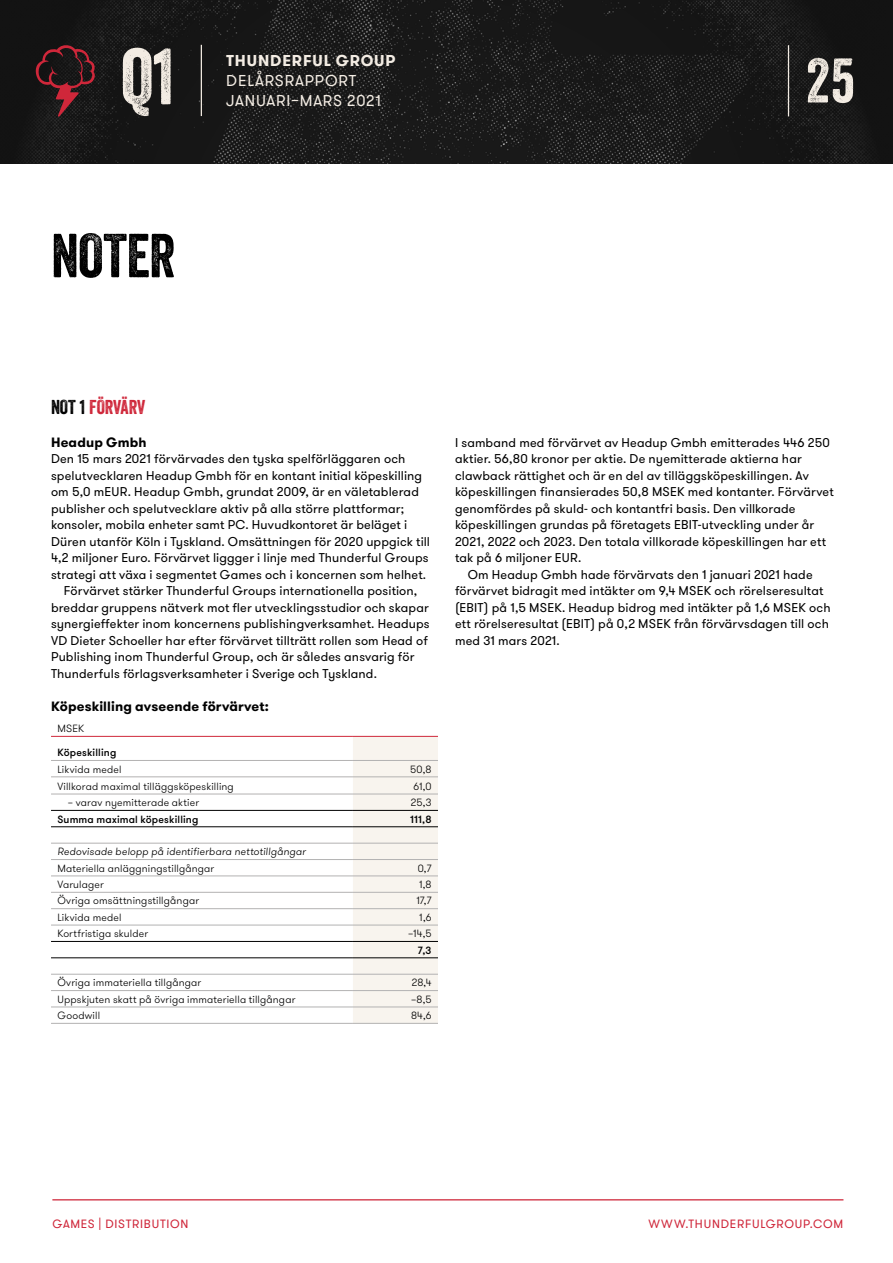
<style>
.page{position:relative;width:893px;height:1263px;background:#fff}
.page>*{position:absolute;margin:0;border:0;box-sizing:border-box;transform-origin:0 0}
.t1{font:76.95px "Veneer";color:#f3ece3}
.t2{font:60.6px "Veneer";color:#f3ece3}
.t3{font:60px "Veneer";letter-spacing:-.01em;color:#000}
.t4{font:19.5px "Veneer";letter-spacing:-.005em;color:#cf273a}
.t5{font:15.75px "GT Walsheim";letter-spacing:.05em;color:#f3ece3}
.t6{font:700 15.75px "GT Walsheim";letter-spacing:.055em;color:#f3ece3}
.t7{font:700 13.5px "GT Walsheim";letter-spacing:.01em;color:#000}
.t8{font:12.75px "GT Walsheim";letter-spacing:.01em;color:#000}
.t9{font:12px "GT Walsheim";letter-spacing:.06em;color:#cf273a}
.t10{font:300 10.5px "GT Walsheim";letter-spacing:.015em;color:#000}
.t11{font:italic 300 10.5px "GT Walsheim";letter-spacing:.015em;color:#000}
.t12{font:500 10.5px "GT Walsheim";letter-spacing:.02em;color:#000}
.s1{color:#000}
</style>
<div class="page">
<img style="left:0;top:0;width:893px;height:164px">
<svg style="left:35px;top:44px;width:60px;height:73px;background:#391a1d"></svg>
<hr style="left:201px;top:45px;width:1px;height:71px;background:#f3ece3">
<hr style="left:788px;top:45px;width:1px;height:71px;background:#f3ece3">
<hr style="left:52px;top:1199px;width:791px;height:1px;background:#cf273a">
<div style="left:353px;top:737px;width:85px;height:286px;background:#f8f4ee"></div>
<hr style="left:51px;top:736px;width:302px;height:1px;background:#cf273a">
<hr style="left:353px;top:736px;width:85px;height:1px;background:#cf273a">
<hr style="left:51px;top:760px;width:302px;height:1px;background:#b3b2b2">
<hr style="left:353px;top:760px;width:85px;height:1px;background:#b3b2b2">
<hr style="left:51px;top:776px;width:302px;height:1px;background:#b3b2b2">
<hr style="left:353px;top:776px;width:85px;height:1px;background:#b3b2b2">
<hr style="left:51px;top:794px;width:302px;height:1px;background:#b3b2b2">
<hr style="left:353px;top:794px;width:85px;height:1px;background:#b3b2b2">
<hr style="left:51px;top:843px;width:302px;height:1px;background:#b3b2b2">
<hr style="left:353px;top:843px;width:85px;height:1px;background:#b3b2b2">
<hr style="left:51px;top:859px;width:302px;height:1px;background:#b3b2b2">
<hr style="left:353px;top:859px;width:85px;height:1px;background:#b3b2b2">
<hr style="left:51px;top:876px;width:302px;height:1px;background:#b3b2b2">
<hr style="left:353px;top:876px;width:85px;height:1px;background:#b3b2b2">
<hr style="left:51px;top:892px;width:302px;height:1px;background:#b3b2b2">
<hr style="left:353px;top:892px;width:85px;height:1px;background:#b3b2b2">
<hr style="left:51px;top:908px;width:302px;height:1px;background:#b3b2b2">
<hr style="left:353px;top:908px;width:85px;height:1px;background:#b3b2b2">
<hr style="left:51px;top:925px;width:302px;height:1px;background:#b3b2b2">
<hr style="left:353px;top:925px;width:85px;height:1px;background:#b3b2b2">
<hr style="left:51px;top:974px;width:302px;height:1px;background:#b3b2b2">
<hr style="left:353px;top:974px;width:85px;height:1px;background:#b3b2b2">
<hr style="left:51px;top:990px;width:302px;height:1px;background:#b3b2b2">
<hr style="left:353px;top:990px;width:85px;height:1px;background:#b3b2b2">
<hr style="left:51px;top:1007px;width:302px;height:1px;background:#b3b2b2">
<hr style="left:353px;top:1007px;width:85px;height:1px;background:#b3b2b2">
<hr style="left:51px;top:1023px;width:302px;height:1px;background:#b3b2b2">
<hr style="left:353px;top:1023px;width:85px;height:1px;background:#b3b2b2">
<hr style="left:51px;top:810px;width:302px;height:1px;background:#000">
<hr style="left:353px;top:810px;width:85px;height:1px;background:#000">
<hr style="left:51px;top:826px;width:302px;height:1px;background:#000">
<hr style="left:353px;top:826px;width:85px;height:1px;background:#000">
<hr style="left:51px;top:941px;width:302px;height:1px;background:#000">
<hr style="left:353px;top:941px;width:85px;height:1px;background:#000">
<hr style="left:51px;top:957px;width:302px;height:1px;background:#000">
<hr style="left:353px;top:957px;width:85px;height:1px;background:#000">
<h1 class="t1" style="left:121px;top:30px;width:55px">Q1</h1>
<h3 class="t3" style="left:51px;top:219px;width:126px">NOTER</h3>
<p class="t6" style="left:226px;top:50px;width:171px">THUNDERFUL GROUP</p>
<p class="t5" style="left:226px;top:71px;width:131px">DELÅRSRAPPORT</p>
<p class="t5" style="left:226px;top:91px;width:156px">JANUARI–MARS 2021</p>
<h2 class="t2" style="left:806px;top:44px;width:50px">25</h2>
<h3 class="t4" style="left:51px;top:395px;width:96px"><span class="s1">NOT 1</span> FÖRVÄRV</h3>
<p class="t7" style="left:51px;top:433px;width:97px">Headup Gmbh</p>
<p class="t8" style="left:51px;top:451px;width:356px">Den 15 mars 2021 förvärvades den tyska spelförläggaren och</p>
<p class="t8" style="left:51px;top:467px;width:373px">spelutvecklaren Headup Gmbh för en kontant initial köpeskilling</p>
<p class="t8" style="left:51px;top:484px;width:369px">om 5,0 mEUR. Headup Gmbh, grundat 2009, är en väletablerad</p>
<p class="t8" style="left:51px;top:500px;width:355px">publisher och spelutvecklare aktiv på alla större plattformar;</p>
<p class="t8" style="left:51px;top:517px;width:358px">konsoler, mobila enheter samt PC. Huvudkontoret är beläget i</p>
<p class="t8" style="left:51px;top:533px;width:381px">Düren utanför Köln i Tyskland. Omsättningen för 2020 uppgick till</p>
<p class="t8" style="left:51px;top:550px;width:379px">4,2 miljoner Euro. Förvärvet liggger i linje med Thunderful Groups</p>
<p class="t8" style="left:51px;top:566px;width:377px">strategi att växa i segmentet Games och i koncernen som helhet.</p>
<p class="t8" style="left:64px;top:583px;width:355px">Förvärvet stärker Thunderful Groups internationella position,</p>
<p class="t8" style="left:51px;top:599px;width:379px">breddar gruppens nätverk mot fler utvecklingsstudior och skapar</p>
<p class="t8" style="left:51px;top:616px;width:380px">synergieffekter inom koncernens publishingverksamhet. Headups</p>
<p class="t8" style="left:51px;top:632px;width:378px">VD Dieter Schoeller har efter förvärvet tillträtt rollen som Head of</p>
<p class="t8" style="left:51px;top:649px;width:365px">Publishing inom Thunderful Group, och är således ansvarig för</p>
<p class="t8" style="left:51px;top:665px;width:327px">Thunderfuls förlagsverksamheter i Sverige och Tyskland.</p>
<p class="t7" style="left:51px;top:697px;width:219px">Köpeskilling avseende förvärvet:</p>
<p class="t10" style="left:57px;top:722px;width:28px">MSEK</p>
<p class="t12" style="left:57px;top:746px;width:60px">Köpeskilling</p>
<p class="t10" style="left:57px;top:762px;width:66px">Likvida medel</p>
<p class="t10" style="left:410px;top:762px;width:23px">50,8</p>
<p class="t10" style="left:57px;top:779px;width:178px">Villkorad maximal tilläggsköpeskilling</p>
<p class="t10" style="left:413px;top:779px;width:20px">61,0</p>
<p class="t10" style="left:68px;top:796px;width:133px">– varav nyemitterade aktier</p>
<p class="t10" style="left:411px;top:796px;width:22px">25,3</p>
<p class="t12" style="left:57px;top:812px;width:143px">Summa maximal köpeskilling</p>
<p class="t12" style="left:410px;top:812px;width:23px">111,8</p>
<p class="t11" style="left:57px;top:845px;width:250px">Redovisade belopp på identifierbara nettotillgångar</p>
<p class="t10" style="left:57px;top:861px;width:158px">Materiella anläggningstillgångar</p>
<p class="t10" style="left:418px;top:861px;width:15px">0,7</p>
<p class="t10" style="left:57px;top:878px;width:48px">Varulager</p>
<p class="t10" style="left:419px;top:878px;width:14px">1,8</p>
<p class="t10" style="left:57px;top:894px;width:143px">Övriga omsättningstillgångar</p>
<p class="t10" style="left:416px;top:894px;width:17px">17,7</p>
<p class="t10" style="left:57px;top:910px;width:66px">Likvida medel</p>
<p class="t10" style="left:419px;top:910px;width:14px">1,6</p>
<p class="t10" style="left:57px;top:927px;width:92px">Kortfristiga skulder</p>
<p class="t10" style="left:408px;top:927px;width:25px">–14,5</p>
<p class="t12" style="left:418px;top:943px;width:15px">7,3</p>
<p class="t10" style="left:57px;top:976px;width:145px">Övriga immateriella tillgångar</p>
<p class="t10" style="left:412px;top:976px;width:21px">28,4</p>
<p class="t10" style="left:57px;top:992px;width:239px">Uppskjuten skatt på övriga immateriella tillgångar</p>
<p class="t10" style="left:411px;top:992px;width:22px">–8,5</p>
<p class="t10" style="left:57px;top:1009px;width:44px">Goodwill</p>
<p class="t10" style="left:411px;top:1009px;width:22px">84,6</p>
<p class="t8" style="left:455px;top:434px;width:376px">I samband med förvärvet av Headup Gmbh emitterades 446 250</p>
<p class="t8" style="left:455px;top:451px;width:348px">aktier. 56,80 kronor per aktie. De nyemitterade aktierna har</p>
<p class="t8" style="left:455px;top:467px;width:355px">clawback rättighet och är en del av tilläggsköpeskillingen. Av</p>
<p class="t8" style="left:455px;top:484px;width:380px">köpeskillingen finansierades 50,8 MSEK med kontanter. Förvärvet</p>
<p class="t8" style="left:455px;top:500px;width:342px">genomfördes på skuld- och kontantfri basis. Den villkorade</p>
<p class="t8" style="left:455px;top:517px;width:361px">köpeskillingen grundas på företagets EBIT-utveckling under år</p>
<p class="t8" style="left:455px;top:533px;width:373px">2021, 2022 och 2023. Den totala villkorade köpeskillingen har ett</p>
<p class="t8" style="left:455px;top:550px;width:128px">tak på 6 miljoner EUR.</p>
<p class="t8" style="left:468px;top:566px;width:346px">Om Headup Gmbh hade förvärvats den 1 januari 2021 hade</p>
<p class="t8" style="left:455px;top:583px;width:370px">förvärvet bidragit med intäkter om 9,4 MSEK och rörelseresultat</p>
<p class="t8" style="left:455px;top:599px;width:377px">(EBIT) på 1,5 MSEK. Headup bidrog med intäkter på 1,6 MSEK och</p>
<p class="t8" style="left:455px;top:616px;width:375px">ett rörelseresultat (EBIT) på 0,2 MSEK från förvärvsdagen till och</p>
<p class="t8" style="left:455px;top:632px;width:106px">med 31 mars 2021.</p>
<p class="t9" style="left:52px;top:1216px;width:138px">GAMES | DISTRIBUTION</p>
<p class="t9" style="left:649px;top:1216px;width:196px">WWW.THUNDERFULGROUP.COM</p>
</div>
